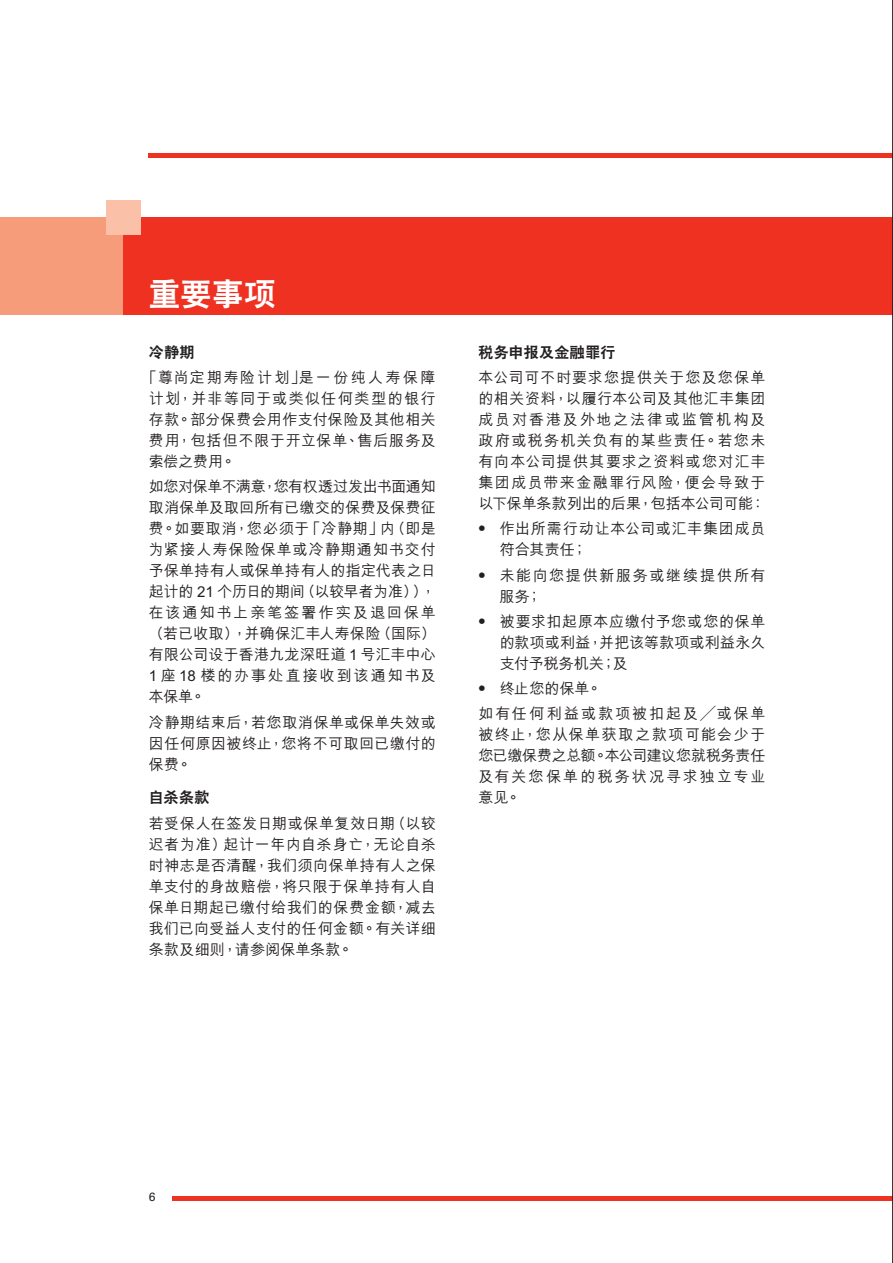
<style>
.page{position:relative;width:893px;height:1263px;background:#fff}
.page>*{position:absolute;margin:0;border:0;box-sizing:border-box;transform-origin:0 0}
.t1{font:800 31.5px "C Hei 2 HKS";color:#fff}
.t2{font:500 15px/21px "M Hei HKS";letter-spacing:.035em;color:#231f20;text-align:justify}
.t3{font:500 15px/25.2px "M Hei HKS";letter-spacing:.13em;color:#231f20}
.t4{font:500 15px/21px "M Hei HKS";letter-spacing:.11em;color:#231f20}
.t5{font:800 15px "C Hei 2 HKS";letter-spacing:.02em;color:#231f20}
.t6{font:12px "Univers";color:#231f20}
</style>
<div class="page">
<div style="left:106px;top:217px;width:787px;height:98px;background:#ef3122"></div>
<div style="left:0;top:217px;width:123px;height:98px;background:#f69c7b"></div>
<div style="left:106px;top:201px;width:34px;height:34px;background:#fbc1a8"></div>
<hr style="left:149px;top:153px;width:744px;height:4px;background:#ef3122">
<hr style="left:172px;top:1197px;width:721px;height:4px;background:#ef3122">
<hr style="left:892px;top:0;width:1px;height:1263px;background:#231f20">
<h1 class="t1" style="left:149px;top:274px;width:128px">重要事項</h1>
<p class="t5" style="left:149px;top:342px;width:47px">冷靜期</p>
<p class="t2" style="left:149px;top:366px;width:289px;text-indent:-7px">「尊尚定期壽險計劃」是一份純人壽保障計劃，並非等同於或類似任何類型的銀行存款。部分保費會用作支付保險及其他相關費用，包括但不限於開立保單、售後服務及索償之費用。</p>
<p class="t2" style="left:149px;top:475px;width:289px">如您對保單不滿意，您有權透過發出書面通知取消保單及取回所有已繳交的保費及保費征費。如要取消，您必須于「冷靜期」內（即是為緊接人壽保險保單或冷靜期通知書交付予保單持有人或保單持有人的指定代表之日起計的 21 個曆日的期間（以較早者為准）），在該通知書上親筆簽署作實及退回保單（若已收取），並確保滙豐人壽保險（國際）有限公司設于香港九龍深旺道 1 號匯豐中心1座18 樓的辦事處直接收到該通知書及本保單。</p>
<p class="t2" style="left:149px;top:710px;width:289px">冷靜期結束後，若您取消保單或保單失效或因任何原因被終止，您將不可取回已繳付的保費。</p>
<p class="t5" style="left:149px;top:788px;width:62px">自殺條款</p>
<p class="t2" style="left:149px;top:811px;width:289px">若受保人在簽發日期或保單復效日期（以較遲者為準）起計一年內自殺身亡，無論自殺時神志是否清醒，我們須向保單持有人之保單支付的身故賠償，將只限於保單持有人自保單日期起已繳付給我們的保費金額，減去我們已向受益人支付的任何金額。有關詳細條款及細則，請參閱保單條款。</p>
<p class="t5" style="left:478px;top:342px;width:139px">稅務申報及金融罪行</p>
<p class="t2" style="left:478px;top:366px;width:289px">本公司可不時要求您提供關於您及您保單的相關資料，以履行本公司及其他滙豐集團成員對香港及外地之法律或監管機構及政府或稅務機關負有的某些責任。若您未有向本公司提供其要求之資料或您對滙豐集團成員帶來金融罪行風險，便會導致於以下保單條款列出的後果，包括本公司可能：</p>
<p class="t2" style="left:500px;top:517px;width:267px;text-indent:-25px">• 作出所需行動讓本公司或滙豐集團成員符合其責任；</p>
<p class="t4" style="left:500px;top:563px;width:267px;text-indent:-25px">• 未能向您提供新服務或繼續提供所有服務；</p>
<p class="t2" style="left:500px;top:610px;width:267px;text-indent:-25px">• 被要求扣起原本應繳付予您或您的保單的款項或利益，並把該等款項或利益永久支付予稅務機關；及</p>
<p class="t3" style="left:475px;top:675px;width:292px">• 終止您的保單。<br>如有任何利益或款項被扣起及╱或保單</p>
<p class="t2" style="left:478px;top:723px;width:289px">被終止，您從保單獲取之款項可能會少於您已繳保費之總額。本公司建議您就稅務責任及有關您保單的稅務狀況尋求獨立專業意見。</p>
<p class="t6" style="left:149px;top:1190px;width:8px">6</p>
</div>
